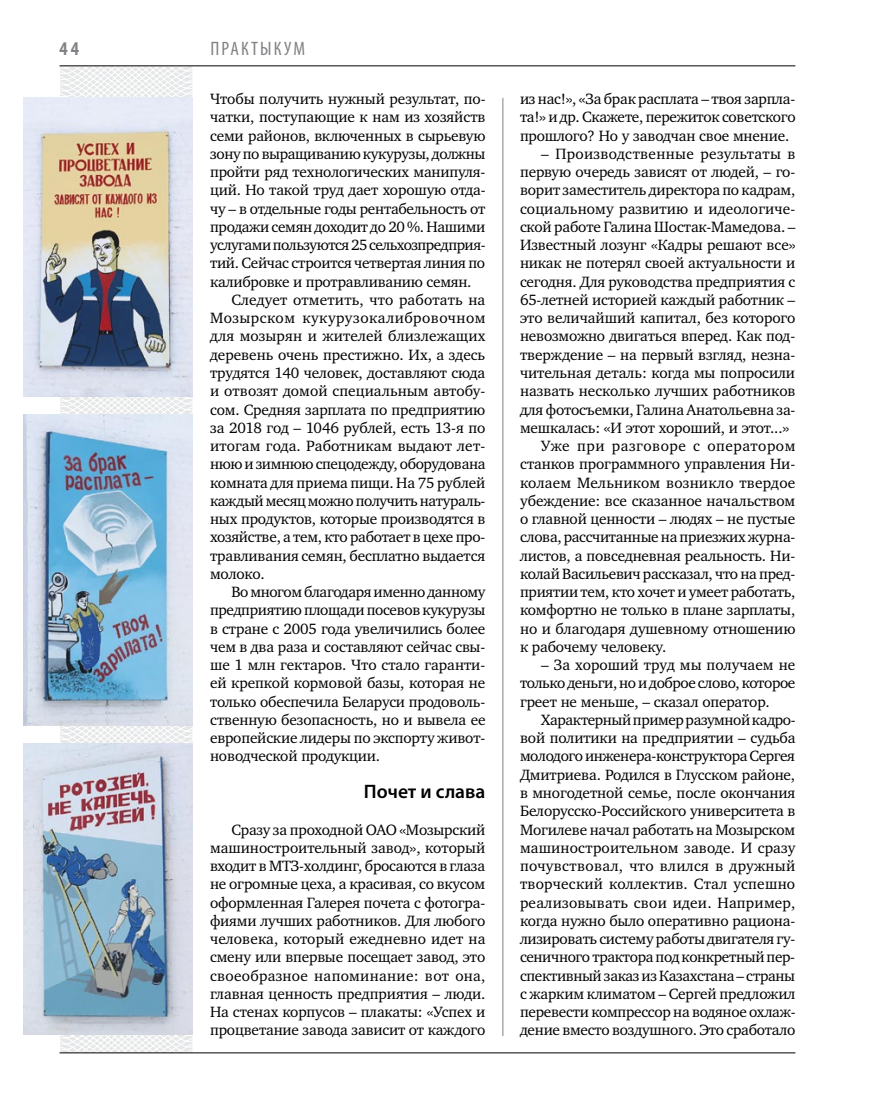
<style>
.page{position:relative;width:872px;height:1106px;background:#fff}
.page>*{position:absolute;margin:0;border:0;box-sizing:border-box;transform-origin:0 0}
.t1{font:600 19.5px "Myriad Pro";color:#000}
.t2{font:condensed 19.5px "Myriad Pro";letter-spacing:.11em;color:#808285}
.t3{font:700 condensed 19.5px "Myriad Pro";color:#808285}
.t4{font:15.3px/18.3px "Charter C";letter-spacing:-.01em;color:#000;text-align:justify}
.t5{font:15.3px "Charter C";letter-spacing:.01em;color:#000}
.t6{font:15.3px "Charter C";letter-spacing:.03em;color:#000}
.t7{font:15.3px "Charter C";letter-spacing:-.03em;color:#000}
.t8{font:15.3px "Charter C";letter-spacing:.015em;color:#000}
.t9{font:15.3px "Charter C";letter-spacing:.02em;color:#000}
</style>
<div class="page">
<svg style="left:23px;top:65px;width:228px;height:989px"></svg>
<hr style="left:502px;top:98px;width:1px;height:938px;background:#808285">
<hr style="left:60px;top:1052px;width:735px;height:1px;background:#000">
<hr style="left:60px;top:65px;width:735px;height:1px;background:#000">
<img style="left:24px;top:98px;width:169px;height:298px">
<img style="left:24px;top:743px;width:169px;height:291px">
<img style="left:24px;top:414px;width:169px;height:311px">
<p class="t3" style="left:60px;top:37px;width:21px">44</p>
<p class="t2" style="left:210px;top:37px;width:96px">Практыкум</p>
<p class="t4" style="left:210px;top:90px;width:277px">Чтобы получить нужный результат, по-</p>
<p class="t4" style="left:210px;top:108px;width:277px">чатки, поступающие к нам из хозяйств</p>
<p class="t4" style="left:210px;top:126px;width:277px">семи районов, включенных в сырьевую</p>
<p class="t4" style="left:210px;top:145px;width:277px">зону по выращиванию кукурузы, должны</p>
<p class="t4" style="left:210px;top:163px;width:277px">пройти ряд технологических манипуля-</p>
<p class="t4" style="left:210px;top:181px;width:277px">ций. Но такой труд дает хорошую отда-</p>
<p class="t4" style="left:210px;top:199px;width:277px">чу – в отдельные годы рентабельность от</p>
<p class="t4" style="left:210px;top:218px;width:277px">продажи семян доходит до 20 %. Нашими</p>
<p class="t7" style="left:210px;top:236px;width:277px">услугами пользуются 25 сельхозпредприя-</p>
<p class="t4" style="left:210px;top:254px;width:277px">тий. Сейчас строится четвертая линия по</p>
<p class="t4" style="left:210px;top:272px;width:263px">калибровке и протравливанию семян.</p>
<p class="t5" style="left:231px;top:291px;width:255px">Следует отметить, что работать на</p>
<p class="t6" style="left:210px;top:309px;width:277px">Мозырском кукурузокалибровочном</p>
<p class="t5" style="left:210px;top:328px;width:277px">для мозырян и жителей близлежащих</p>
<p class="t4" style="left:210px;top:345px;width:277px">деревень очень престижно. Их, а здесь</p>
<p class="t4" style="left:210px;top:364px;width:277px">трудятся 140 человек, доставляют сюда</p>
<p class="t4" style="left:210px;top:382px;width:277px">и отвозят домой специальным автобу-</p>
<p class="t4" style="left:210px;top:400px;width:277px">сом. Средняя зарплата по предприятию</p>
<p class="t4" style="left:210px;top:418px;width:277px">за 2018 год – 1046 рублей, есть 13-я по</p>
<p class="t4" style="left:210px;top:437px;width:277px">итогам года. Работникам выдают лет-</p>
<p class="t4" style="left:210px;top:455px;width:277px">нюю и зимнюю спецодежду, оборудована</p>
<p class="t4" style="left:210px;top:473px;width:277px">комната для приема пищи. На 75 рублей</p>
<p class="t4" style="left:210px;top:491px;width:277px">каждый месяц можно получить натураль-</p>
<p class="t4" style="left:210px;top:510px;width:277px">ных продуктов, которые производятся в</p>
<p class="t4" style="left:210px;top:528px;width:277px">хозяйстве, а тем, кто работает в цехе про-</p>
<p class="t4" style="left:210px;top:546px;width:277px">травливания семян, бесплатно выдается</p>
<p class="t4" style="left:210px;top:564px;width:56px">молоко.</p>
<p class="t4" style="left:231px;top:583px;width:256px">Во многом благодаря именно данному</p>
<p class="t4" style="left:210px;top:601px;width:277px">предприятию площади посевов кукурузы</p>
<p class="t4" style="left:210px;top:619px;width:277px">в стране с 2005 года увеличились более</p>
<p class="t4" style="left:210px;top:637px;width:277px">чем в два раза и составляют сейчас свы-</p>
<p class="t4" style="left:210px;top:656px;width:277px">ше 1 млн гектаров. Что стало гаранти-</p>
<p class="t4" style="left:210px;top:674px;width:277px">ей крепкой кормовой базы, которая не</p>
<p class="t4" style="left:210px;top:692px;width:277px">только обеспечила Беларуси продоволь-</p>
<p class="t4" style="left:210px;top:710px;width:277px">ственную безопасность, но и вывела ее</p>
<p class="t4" style="left:210px;top:729px;width:277px">европейские лидеры по экспорту живот-</p>
<p class="t4" style="left:210px;top:747px;width:171px">новодческой продукции.</p>
<p class="t1" style="left:364px;top:779px;width:123px">Почет и слава</p>
<p class="t4" style="left:210px;top:820px;width:277px;text-indent:21px">Сразу за проходной ОАО «Мозырский машиностроительный завод», который входит в МТЗ-холдинг, бросаются в глаза не огромные цеха, а красивая, со вкусом оформленная Галерея почета с фотогра&shy;фиями лучших работников. Для любого человека, который ежедневно идет на смену или впервые посещает завод, это своеобразное напоминание: вот она, главная ценность предприятия – люди.<br>На стенах корпусов – плакаты: «Успех и процветание завода зависит от каждого</p>
<p class="t4" style="left:520px;top:90px;width:277px">из нас!», «За брак расплата – твоя зарпла&shy;та!» и др. Скажете, пережиток советского прошлого? Но у заводчан свое мнение.</p>
<p class="t9" style="left:541px;top:145px;width:255px">– Производственные результаты в</p>
<p class="t4" style="left:520px;top:163px;width:277px">первую очередь зависят от людей, – го-</p>
<p class="t4" style="left:520px;top:181px;width:277px">ворит заместитель директора по кадрам,</p>
<p class="t5" style="left:520px;top:200px;width:277px">социальному развитию и идеологиче-</p>
<p class="t4" style="left:520px;top:218px;width:277px">ской работе Галина Шостак-Мамедова. –</p>
<p class="t4" style="left:520px;top:236px;width:277px">Известный лозунг «Кадры решают все»</p>
<p class="t4" style="left:520px;top:254px;width:277px">никак не потерял своей актуальности и</p>
<p class="t4" style="left:520px;top:272px;width:277px">сегодня. Для руководства предприятия с</p>
<p class="t4" style="left:520px;top:291px;width:277px">65-летней историей каждый работник –</p>
<p class="t4" style="left:520px;top:309px;width:277px">это величайший капитал, без которого</p>
<p class="t4" style="left:520px;top:327px;width:277px">невозможно двигаться вперед. Как под-</p>
<p class="t4" style="left:520px;top:345px;width:277px">тверждение – на первый взгляд, незна-</p>
<p class="t4" style="left:520px;top:364px;width:277px">чительная деталь: когда мы попросили</p>
<p class="t4" style="left:520px;top:382px;width:277px">назвать несколько лучших работников</p>
<p class="t4" style="left:520px;top:400px;width:277px">для фотосъемки, Галина Анатольевна за-</p>
<p class="t4" style="left:520px;top:418px;width:271px">мешкалась: «И этот хороший, и этот...»</p>
<p class="t6" style="left:541px;top:437px;width:256px">Уже при разговоре с оператором</p>
<p class="t4" style="left:520px;top:455px;width:277px">станков программного управления Ни-</p>
<p class="t8" style="left:520px;top:474px;width:277px">колаем Мельником возникло твердое</p>
<p class="t4" style="left:520px;top:491px;width:277px">убеждение: все сказанное начальством</p>
<p class="t4" style="left:520px;top:510px;width:277px">о главной ценности – людях – не пустые</p>
<p class="t4" style="left:520px;top:528px;width:277px">слова, рассчитанные на приезжих журна-</p>
<p class="t4" style="left:520px;top:546px;width:277px">листов, а повседневная реальность. Ни-</p>
<p class="t4" style="left:520px;top:564px;width:277px">колай Васильевич рассказал, что на пред-</p>
<p class="t4" style="left:520px;top:583px;width:277px">приятии тем, кто хочет и умеет работать,</p>
<p class="t4" style="left:520px;top:601px;width:277px">комфортно не только в плане зарплаты,</p>
<p class="t4" style="left:520px;top:619px;width:277px">но и благодаря душевному отношению</p>
<p class="t4" style="left:520px;top:637px;width:148px">к рабочему человеку.</p>
<p class="t4" style="left:520px;top:656px;width:277px;text-indent:21px">– За хороший труд мы получаем не только деньги, но и доброе слово, которое греет не меньше, – сказал оператор.</p>
<p class="t4" style="left:520px;top:710px;width:277px;text-indent:21px">Характерный пример разумной кадро&shy;вой политики на предприятии – судьба молодого инженера-конструктора Сергея Дмитриева. Родился в Глусском районе, в многодетной семье, после окончания Белорусско-Российского университета в Могилеве начал работать на Мозырском машиностроительном заводе. И сразу почувствовал, что влился в дружный творческий коллектив. Стал успешно реализовывать свои идеи. Например, когда нужно было оперативно рациона&shy;лизировать систему работы двигателя гу&shy;сеничного трактора под конкретный пер&shy;спективный заказ из Казахстана – страны с жарким климатом – Сергей предложил перевести компрессор на водяное охлаж&shy;дение вместо воздушного. Это сработало</p>
</div>
